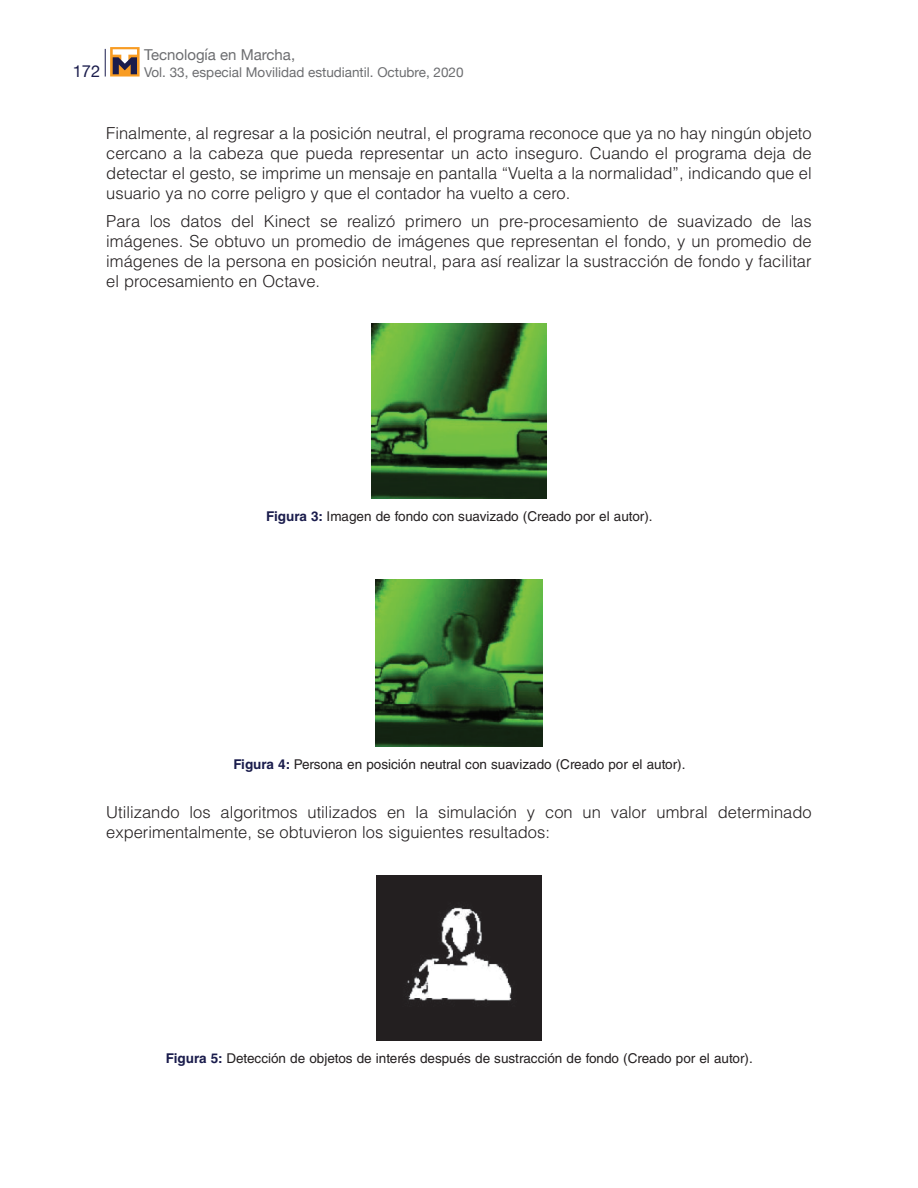
<style>
.page{position:relative;width:918px;height:1188px;background:#fff}
.page>*{position:absolute;margin:0;border:0;box-sizing:border-box;transform-origin:0 0}
.t1{font:300 16.5px/19.8px "Helvetica LT Std";color:#231f20;text-align:justify}
.t2{font:16.5px "Helvetica Neue";color:#1a1c4c}
.t3{font:15px "Helvetica Neue";color:#6c6d70}
.t4{font:13.5px "Helvetica LT Std";color:#231f20}
.t5{font:13.5px "Helvetica Neue";color:#6c6d70}
.s1{font-weight:700;color:#1a1c4c}
</style>
<div class="page">
<svg style="left:105px;top:49px;width:1px;height:28px"></svg>
<svg style="left:110px;top:47px;width:30px;height:30px"></svg>
<svg style="left:113px;top:49px;width:24px;height:25px"></svg>
<img style="left:371px;top:324px;width:176px;height:175px">
<img style="left:375px;top:579px;width:168px;height:168px">
<img style="left:376px;top:876px;width:166px;height:165px">
<p class="t3" style="left:144px;top:44px;width:153px">Tecnología en Marcha,</p>
<p class="t2" style="left:73px;top:59px;width:29px">172</p>
<p class="t5" style="left:144px;top:62px;width:321px">Vol. 33, especial Movilidad estudiantil. Octubre, 2020</p>
<p class="t1" style="left:106px;top:123px;width:707px">Finalmente, al regresar a la posición neutral, el programa reconoce que ya no hay ningún objeto cercano a la cabeza que pueda representar un acto inseguro. Cuando el programa deja de detectar el gesto, se imprime un mensaje en pantalla “Vuelta a la normalidad”, indicando que el usuario ya no corre peligro y que el contador ha vuelto a cero.</p>
<p class="t1" style="left:106px;top:211px;width:707px">Para los datos del Kinect se realizó primero un pre-procesamiento de suavizado de las imágenes. Se obtuvo un promedio de imágenes que representan el fondo, y un promedio de imágenes de la persona en posición neutral, para así realizar la sustracción de fondo y facilitar el procesamiento en Octave.</p>
<p class="t4" style="left:266px;top:508px;width:388px"><span class="s1">Figura 3:</span> Imagen de fondo con suavizado (Creado por el autor).</p>
<p class="t4" style="left:233px;top:756px;width:454px"><span class="s1">Figura 4:</span> Persona en posición neutral con suavizado (Creado por el autor).</p>
<p class="t1" style="left:106px;top:803px;width:707px">Utilizando los algoritmos utilizados en la simulación y con un valor umbral determinado experimentalmente, se obtuvieron los siguientes resultados:</p>
<p class="t4" style="left:166px;top:1050px;width:588px"><span class="s1">Figura 5:</span> Detección de objetos de interés después de sustracción de fondo (Creado por el autor).</p>
</div>
